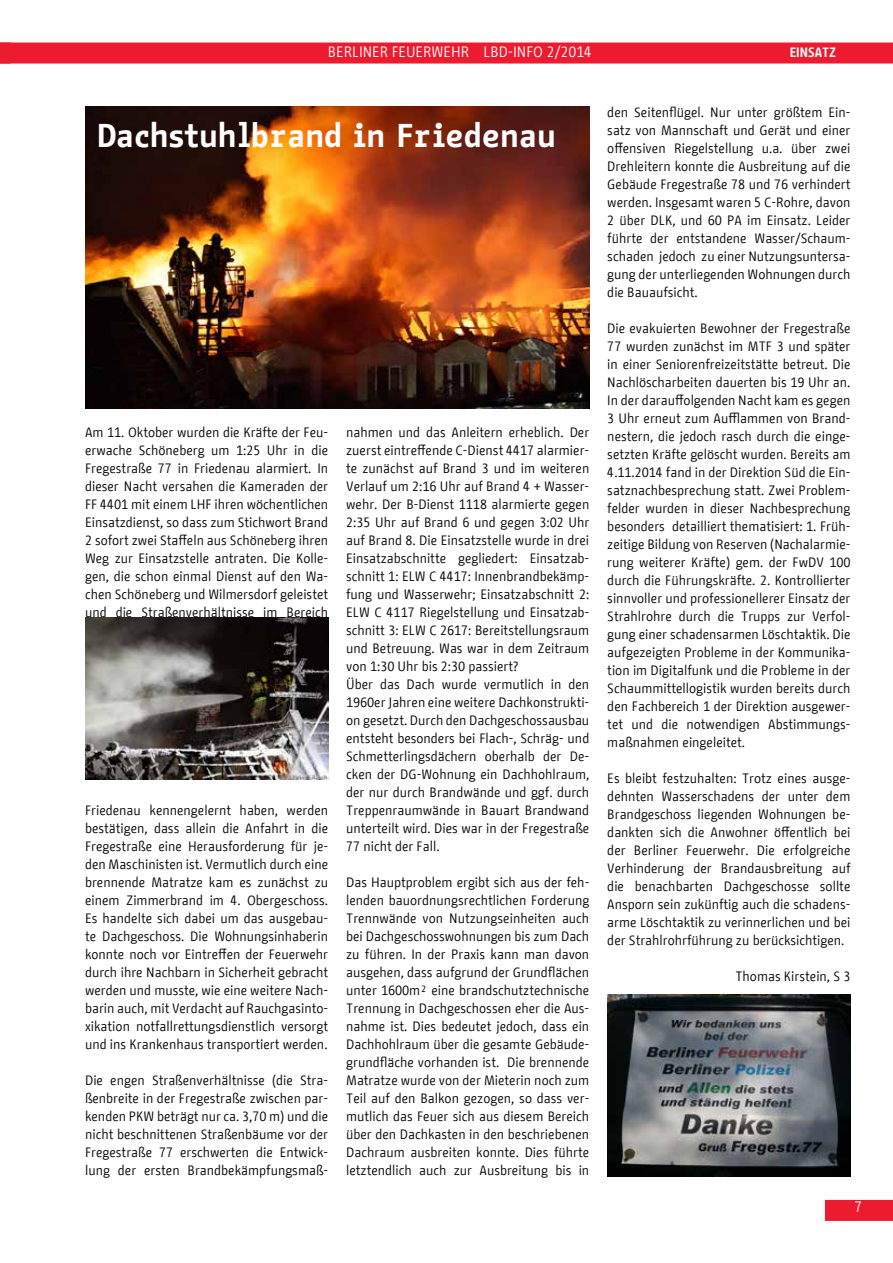
<style>
.page{position:relative;width:893px;height:1263px;background:#fff}
.page>*{position:absolute;margin:0;border:0;box-sizing:border-box;transform-origin:0 0}
.t1{font:700 33px "BMF Change Letter";color:#fff}
.t2{font:15px "BMF Change";color:#fff}
.t3{font:13.5px/18px "BMF Change";color:#000;text-align:justify}
.t4{font:700 13.5px "BMF Change";color:#fff}
</style>
<div class="page">
<div style="left:0;top:43px;width:893px;height:21px;background:#ed1b2f"></div>
<div style="left:835px;top:1200px;width:58px;height:21px;background:#ed1b2f"></div>
<img style="left:85px;top:106px;width:504px;height:302px">
<img style="left:607px;top:994px;width:243px;height:183px">
<img style="left:85px;top:618px;width:243px;height:162px">
<p class="t2" style="left:328px;top:41px;width:265px">BERLINER FEUERWEHR LBD-INFO 2/2014</p>
<p class="t4" style="left:790px;top:42px;width:47px">EINSATZ</p>
<h1 class="t1" style="left:98px;top:113px;width:460px">Dachstuhlbrand in Friedenau</h1>
<p class="t3" style="left:85px;top:423px;width:245px">Am 11. Oktober wurden die Kräfte der Feu&shy;erwache Schöneberg um 1:25 Uhr in die Fregestraße 77 in Friedenau alarmiert. In dieser Nacht versahen die Kameraden der FF 4401 mit einem LHF ihren wöchentlichen Einsatzdienst, so dass zum Stichwort Brand 2 sofort zwei Staffeln aus Schöneberg ihren Weg zur Einsatzstelle antraten. Die Kolle&shy;gen, die schon einmal Dienst auf den Wa&shy;chen Schöneberg und Wilmersdorf geleistet und die Straßenverhältnisse im Bereich</p>
<p class="t3" style="left:85px;top:801px;width:245px">Friedenau kennengelernt haben, werden bestätigen, dass allein die Anfahrt in die Fregestraße eine Herausforderung für je&shy;den Maschinisten ist. Vermutlich durch eine brennende Matratze kam es zunächst zu einem Zimmerbrand im 4. Obergeschoss.<br>Es handelte sich dabei um das ausgebau&shy;te Dachgeschoss. Die Wohnungsinhaberin konnte noch vor Eintreffen der Feuerwehr durch ihre Nachbarn in Sicherheit gebracht werden und musste, wie eine weitere Nach&shy;barin auch, mit Verdacht auf Rauchgasinto&shy;xikation notfallrettungsdienstlich versorgt und ins Krankenhaus transportiert werden.</p>
<p class="t3" style="left:85px;top:1071px;width:245px">Die engen Straßenverhältnisse (die Stra&shy;ßenbreite in der Fregestraße zwischen par&shy;kenden PKW beträgt nur ca. 3,70 m) und die nicht beschnittenen Straßenbäume vor der Fregestraße 77 erschwerten die Entwick&shy;lung der ersten Brandbekämpfungsmaß-</p>
<p class="t3" style="left:346px;top:423px;width:245px;text-align:left">nahmen und das Anleitern erheblich. Der zuerst eintreffende C-Dienst 4417 alarmier&shy;te zunächst auf Brand 3 und im weiteren Verlauf um 2:16 Uhr auf Brand 4 + Wasser&shy;wehr. Der B-Dienst 1118 alarmierte gegen 2:35 Uhr auf Brand 6 und gegen 3:02 Uhr auf Brand 8. Die Einsatzstelle wurde in drei Einsatzabschnitte gegliedert: Einsatzab&shy;schnitt 1: ELW C 4417: Innenbrandbekämp&shy;fung und Wasserwehr; Einsatzabschnitt 2:<br>ELW C 4117 Riegelstellung und Einsatzab&shy;schnitt 3: ELW C 2617: Bereitstellungsraum und Betreuung. Was war in dem Zeitraum von 1:30 Uhr bis 2:30 passiert?<br>Über das Dach wurde vermutlich in den 1960er Jahren eine weitere Dachkonstrukti&shy;on gesetzt. Durch den Dachgeschossausbau entsteht besonders bei Flach-, Schräg- und Schmetterlingsdächern oberhalb der De&shy;cken der DG-Wohnung ein Dachhohlraum, der nur durch Brandwände und ggf. durch Treppenraumwände in Bauart Brandwand unterteilt wird. Dies war in der Fregestraße 77 nicht der Fall.</p>
<p class="t3" style="left:346px;top:873px;width:245px">Das Hauptproblem ergibt sich aus der feh&shy;lenden bauordnungsrechtlichen Forderung Trennwände von Nutzungseinheiten auch bei Dachgeschosswohnungen bis zum Dach zu führen. In der Praxis kann man davon ausgehen, dass aufgrund der Grundflächen unter 1600m² eine brandschutztechnische Trennung in Dachgeschossen eher die Aus&shy;nahme ist. Dies bedeutet jedoch, dass ein Dachhohlraum über die gesamte Gebäude&shy;grundfläche vorhanden ist. Die brennende Matratze wurde von der Mieterin noch zum Teil auf den Balkon gezogen, so dass ver&shy;mutlich das Feuer sich aus diesem Bereich über den Dachkasten in den beschriebenen Dachraum ausbreiten konnte. Dies führte letztendlich auch zur Ausbreitung bis in</p>
<p class="t3" style="left:607px;top:103px;width:245px">den Seitenflügel. Nur unter größtem Ein&shy;satz von Mannschaft und Gerät und einer offensiven Riegelstellung u.a. über zwei Drehleitern konnte die Ausbreitung auf die Gebäude Fregestraße 78 und 76 verhindert werden. Insgesamt waren 5 C-Rohre, davon 2 über DLK, und 60 PA im Einsatz. Leider führte der entstandene Wasser/Schaum&shy;schaden jedoch zu einer Nutzungsuntersa&shy;gung der unterliegenden Wohnungen durch die Bauaufsicht.</p>
<p class="t3" style="left:607px;top:319px;width:245px">Die evakuierten Bewohner der Fregestraße 77 wurden zunächst im MTF 3 und später in einer Seniorenfreizeitstätte betreut. Die Nachlöscharbeiten dauerten bis 19 Uhr an.<br>In der darauffolgenden Nacht kam es gegen 3 Uhr erneut zum Aufflammen von Brand&shy;nestern, die jedoch rasch durch die einge&shy;setzten Kräfte gelöscht wurden. Bereits am 4.11.2014 fand in der Direktion Süd die Ein&shy;satznachbesprechung statt. Zwei Problem&shy;felder wurden in dieser Nachbesprechung besonders detailliert thematisiert: 1. Früh&shy;zeitige Bildung von Reserven (Nachalarmie&shy;rung weiterer Kräfte) gem. der FwDV 100 durch die Führungskräfte. 2. Kontrollierter sinnvoller und professionellerer Einsatz der Strahlrohre durch die Trupps zur Verfol&shy;gung einer schadensarmen Löschtaktik. Die aufgezeigten Probleme in der Kommunika&shy;tion im Digitalfunk und die Probleme in der Schaummittellogistik wurden bereits durch den Fachbereich 1 der Direktion ausgewer&shy;tet und die notwendigen Abstimmungs&shy;maßnahmen eingeleitet.</p>
<p class="t3" style="left:607px;top:769px;width:245px">Es bleibt festzuhalten: Trotz eines ausge&shy;dehnten Wasserschadens der unter dem Brandgeschoss liegenden Wohnungen be&shy;dankten sich die Anwohner öffentlich bei der Berliner Feuerwehr. Die erfolgreiche Verhinderung der Brandausbreitung auf die benachbarten Dachgeschosse sollte Ansporn sein zukünftig auch die schadens&shy;arme Löschtaktik zu verinnerlichen und bei der Strahlrohrführung zu berücksichtigen.</p>
<p class="t3" style="left:735px;top:967px;width:117px">Thomas Kirstein, S 3</p>
<p class="t2" style="left:854px;top:1196px;width:9px">7</p>
</div>
